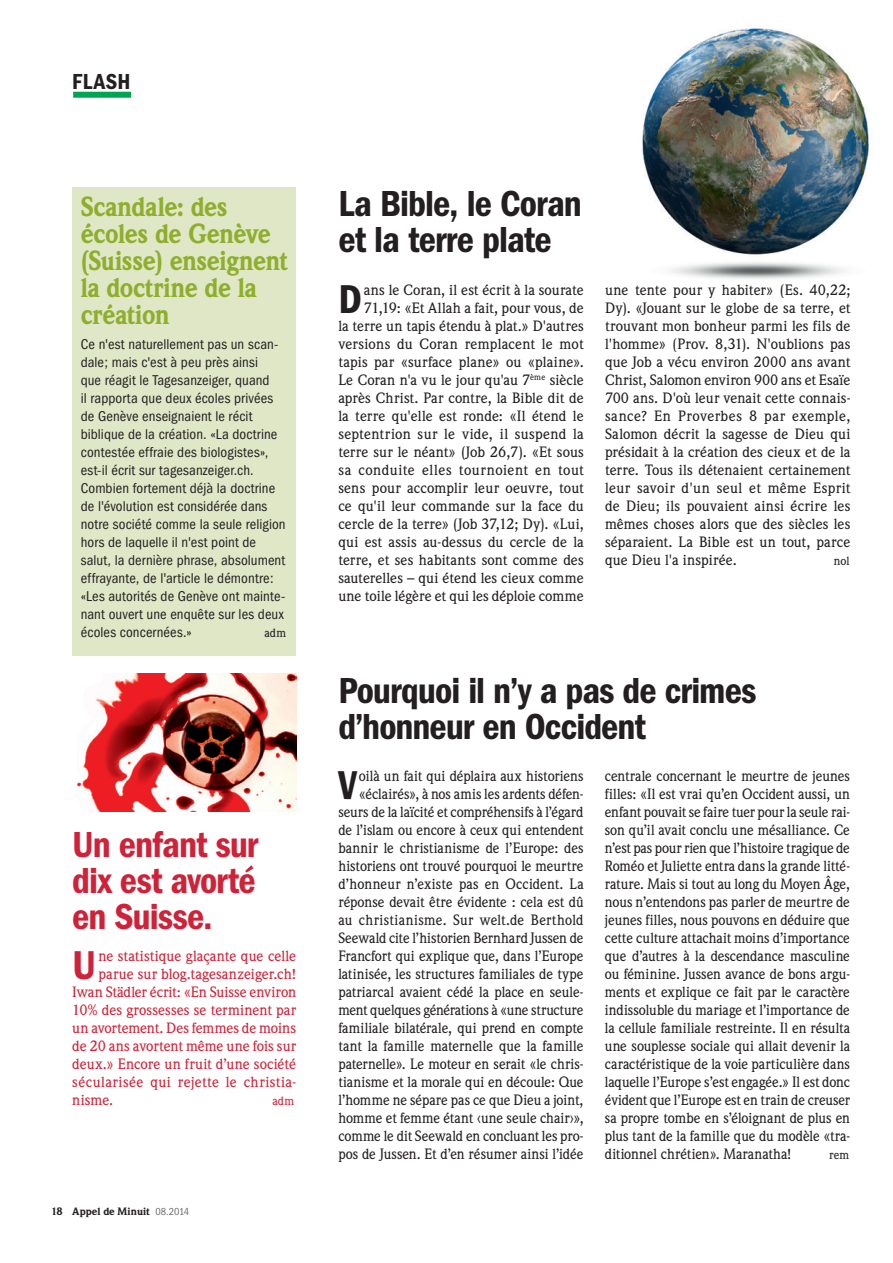
<style>
.page{position:relative;width:893px;height:1263px;background:#fff}
.page>*{position:absolute;margin:0;border:0;box-sizing:border-box;transform-origin:0 0}
.t1{font:600 condensed 41.7px "Franklin Gothic";color:#231f20;scale:.96 1}
.t2{font:600 condensed 41.7px "Franklin Gothic";color:#231f20}
.t3{font:600 condensed 41.7px "Franklin Gothic";color:#cf2238}
.t4{font:600 condensed 37.5px/35.7px "Franklin Gothic";letter-spacing:-.025em;color:#231f20}
.t5{font:600 condensed 37.5px/35.7px "Franklin Gothic";letter-spacing:-.025em;color:#cf2238;text-align:justify}
.t6{font:900 27px/27px "Weidemann";letter-spacing:-.015em;color:#8eae2c;scale:.9 1}
.t7{font:600 condensed 22.5px "Franklin Gothic";letter-spacing:.025em;color:#231f20}
.t8{font:500 14.7px/18px "Weidemann";color:#231f20;text-align:right;scale:.96 1}
.t9{font:500 14.7px/18px "Weidemann";color:#231f20;text-align:right}
.t10{font:condensed 14.7px/18px "Franklin Gothic";letter-spacing:.005em;color:#231f20}
.t11{font:500 14.7px "Weidemann";color:#cf2238}
.t12{font:500 14.7px "Weidemann";letter-spacing:.025em;color:#cf2238}
.t13{font:500 12px "Weidemann";letter-spacing:.005em;color:#231f20}
.t14{font:500 12px "Weidemann";color:#cf2238}
.t15{font:900 10.5px "Weidemann";letter-spacing:-.005em;color:#231f20}
.s1{font-family:"Franklin Gothic";font-weight:400;font-stretch:condensed;color:#6c6d70}
</style>
<div class="page">
<img style="left:642px;top:28px;width:227px;height:251px">
<img style="left:78px;top:673px;width:218px;height:138px">
<div style="left:73px;top:92px;width:58px;height:6px;background:#00a54f"></div>
<div style="left:72px;top:187px;width:224px;height:468px;background:#dfe7c7"></div>
<h3 class="t7" style="left:72px;top:69px;width:60px">Flash</h3>
<h3 class="t6" style="left:81px;top:194px;width:231px">Scandale: des écoles de Genève (Suisse) enseignent la doctrine de la création</h3>
<p class="t10" style="left:81px;top:335px;width:206px">Ce n'est naturellement pas un scan&shy;dale; mais c'est à peu près ainsi<br>que réagit le Tagesanzeiger, quand<br>il rapporta que deux écoles privées de Genève enseignaient le récit biblique de la création. «La doctrine contestée effraie des biologistes», est-il écrit sur tagesanzeiger.ch.<br>Combien fortement déjà la doctrine de l'évolution est considérée dans notre société comme la seule religion hors de laquelle il n'est point de salut, la dernière phrase, absolument effrayante, de l'article le démontre: «Les autorités de Genève ont mainte&shy;nant ouvert une enquête sur les deux écoles concernées.»</p>
<p class="t13" style="left:265px;top:626px;width:23px">adm</p>
<h2 class="t5" style="left:72px;top:827px;width:188px">Un enfant sur dix est avorté en Suisse.</h2>
<h1 class="t3" style="left:72px;top:941px;width:20px">U</h1>
<p class="t11" style="left:99px;top:947px;width:199px">ne statistique glaçante que celle</p>
<p class="t11" style="left:99px;top:965px;width:199px">parue sur blog.tagesanzeiger.ch!</p>
<p class="t11" style="left:72px;top:983px;width:225px">Iwan Städler écrit: «En Suisse environ</p>
<p class="t11" style="left:72px;top:1001px;width:225px">10% des grossesses se terminent par</p>
<p class="t11" style="left:72px;top:1019px;width:225px">un avortement. Des femmes de moins</p>
<p class="t11" style="left:72px;top:1037px;width:225px">de 20 ans avortent même une fois sur</p>
<p class="t11" style="left:72px;top:1055px;width:225px">deux.» Encore un fruit d’une société</p>
<p class="t12" style="left:72px;top:1073px;width:225px">sécularisée qui rejette le christia-</p>
<p class="t11" style="left:72px;top:1091px;width:43px">nisme.</p>
<p class="t14" style="left:273px;top:1094px;width:23px">adm</p>
<p class="t15" style="left:51px;top:1204px;width:140px">18 Appel de Minuit <span class="s1">08.2014</span></p>
<h2 class="t4" style="left:338px;top:186px;width:245px">La Bible, le Coran et la terre plate</h2>
<h1 class="t2" style="left:338px;top:275px;width:25px">D</h1>
<p class="t9" style="left:338px;top:281px;width:247px">ans le Coran, il est écrit à la sourate 71,19: «Et Allah a fait, pour vous, de<br>la terre un tapis étendu à plat.» D'autres versions du Coran remplacent le mot tapis par «surface plane» ou «plaine».<br>Le Coran n'a vu le jour qu'au 7<sup>ème</sup> siècle après Christ. Par contre, la Bible dit de la terre qu'elle est ronde: «Il étend le septentrion sur le vide, il suspend la terre sur le néant» (Job 26,7). «Et sous sa conduite elles tournoient en tout sens pour accomplir leur oeuvre, tout ce qu'il leur commande sur la face du cercle de la terre» (Job 37,12; Dy). «Lui, qui est assis au-dessus du cercle de la terre, et ses habitants sont comme des sauterelles – qui étend les cieux comme une toile légère et qui les déploie comme</p>
<p class="t9" style="left:605px;top:281px;width:247px;text-align:justify">une tente pour y habiter» (Es. 40,22; Dy). «Jouant sur le globe de sa terre, et trouvant mon bonheur parmi les fils de l'homme» (Prov. 8,31). N'oublions pas que Job a vécu environ 2000 ans avant Christ, Salomon environ 900 ans et Esaïe 700 ans. D'où leur venait cette connais&shy;sance? En Proverbes 8 par exemple, Salomon décrit la sagesse de Dieu qui présidait à la création des cieux et de la terre. Tous ils détenaient certainement leur savoir d'un seul et même Esprit de Dieu; ils pouvaient ainsi écrire les mêmes choses alors que des siècles les séparaient. La Bible est un tout, parce que Dieu l'a inspirée.</p>
<p class="t13" style="left:834px;top:554px;width:17px">nol</p>
<h2 class="t4" style="left:338px;top:673px;width:420px">Pourquoi il n’y a pas de crimes d’honneur en Occident</h2>
<h1 class="t1" style="left:338px;top:761px;width:21px">V</h1>
<p class="t8" style="left:338px;top:767px;width:257px">oilà un fait qui déplaira aux historiens «éclairés», à nos amis les ardents défen&shy;seurs de la laïcité et compréhensifs à l’égard de l’islam ou encore à ceux qui entendent bannir le christianisme de l’Europe: des historiens ont trouvé pourquoi le meurtre d’honneur n’existe pas en Occident. La réponse devait être évidente : cela est dû au christianisme. Sur welt.de Berthold Seewald cite l’historien Bernhard Jussen de Francfort qui explique que, dans l’Europe latinisée, les structures familiales de type patriarcal avaient cédé la place en seule&shy;ment quelques générations à «une structure familiale bilatérale, qui prend en compte tant la famille maternelle que la famille paternelle». Le moteur en serait «le chris&shy;tianisme et la morale qui en découle: Que l’homme ne sépare pas ce que Dieu a joint, homme et femme étant ‹une seule chair›», comme le dit Seewald en concluant les pro&shy;pos de Jussen. Et d’en résumer ainsi l’idée</p>
<p class="t8" style="left:605px;top:767px;width:257px;text-align:justify">centrale concernant le meurtre de jeunes filles: «Il est vrai qu’en Occident aussi, un enfant pouvait se faire tuer pour la seule rai&shy;son qu’il avait conclu une mésalliance. Ce n’est pas pour rien que l’histoire tragique de Roméo et Juliette entra dans la grande litté&shy;rature. Mais si tout au long du Moyen Âge, nous n’entendons pas parler de meurtre de jeunes filles, nous pouvons en déduire que cette culture attachait moins d’importance que d’autres à la descendance masculine ou féminine. Jussen avance de bons argu&shy;ments et explique ce fait par le caractère indissoluble du mariage et l’importance de la cellule familiale restreinte. Il en résulta une souplesse sociale qui allait devenir la caractéristique de la voie particulière dans laquelle l’Europe s’est engagée.» Il est donc évident que l’Europe est en train de creuser sa propre tombe en s’éloignant de plus en plus tant de la famille que du modèle «tra&shy;ditionnel chrétien». Maranatha!</p>
<p class="t13" style="left:829px;top:1148px;width:22px">rem</p>
</div>
